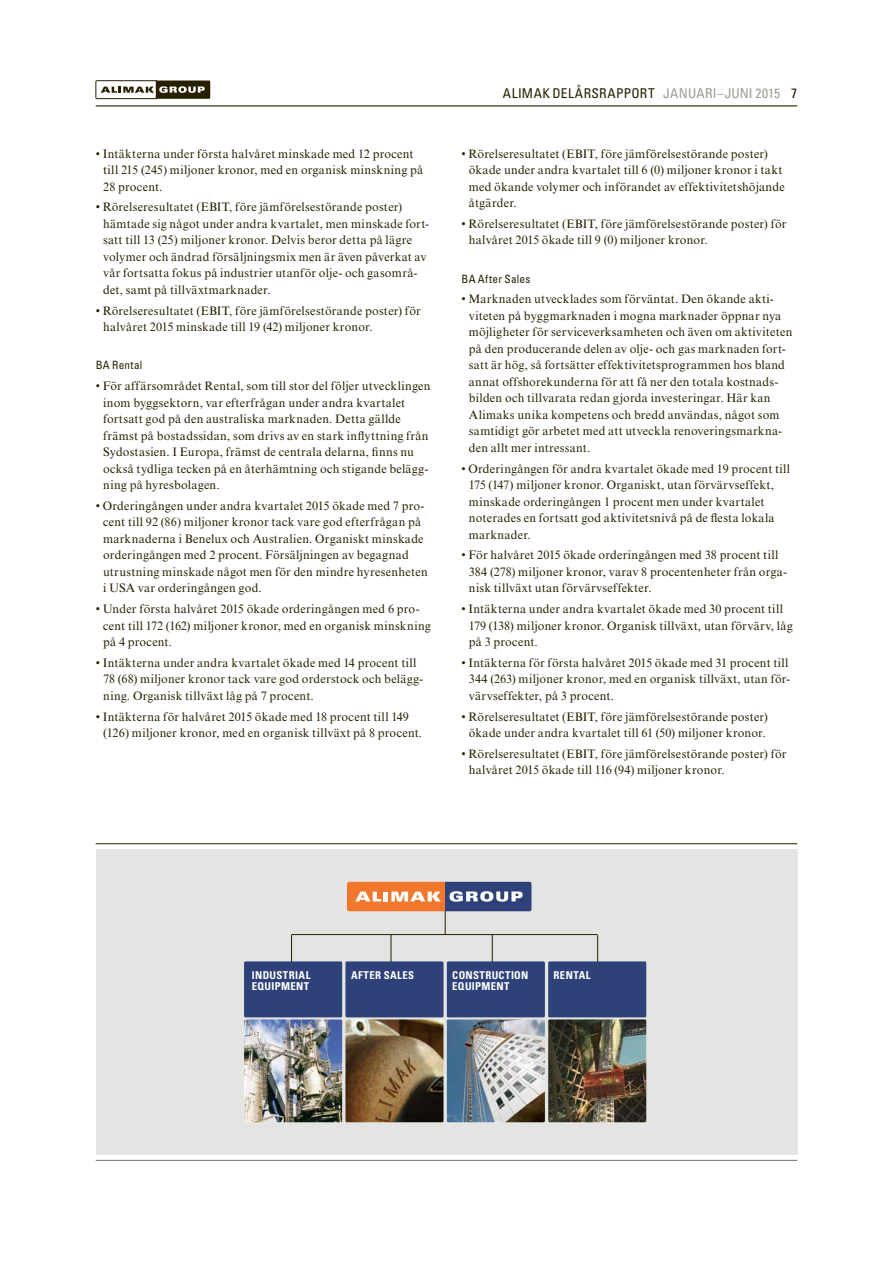
<style>
.page{position:relative;width:893px;height:1263px;background:#fff}
.page>*{position:absolute;margin:0;border:0;box-sizing:border-box;transform-origin:0 0}
.t1{font:condensed 13.5px "Univers LT Std";letter-spacing:.02em;color:#281f00}
.Alimak_bröd_punkter{font:12.3px/16.5px "Times New Roman MT Std";letter-spacing:.02em;color:#281f00}
.Alimak_bröd_punkter-2{font:condensed 11.4px "Univers LT Std";letter-spacing:.03em;color:#281f00}
.Tabell_underrubrik{font:700 condensed 10.8px "Univers LT Std";letter-spacing:.03em;color:#fff}
.s1{color:#9c9b94}
</style>
<div class="page">
<hr style="left:96px;top:105px;width:701px;height:1px;background:#281f00">
<hr style="left:96px;top:1160px;width:701px;height:1px;background:#737169">
<svg style="left:95px;top:80px;width:115px;height:19px"></svg>
<div style="left:96px;top:849px;width:701px;height:306px;background:#e4e4e2"></div>
<hr style="left:96px;top:843px;width:701px;height:1px;background:#281f00">
<hr style="left:292px;top:934px;width:305px;height:1px;background:#281f00">
<svg style="left:347px;top:882px;width:184px;height:52px"></svg>
<hr style="left:291px;top:935px;width:1px;height:32px;background:#281f00">
<hr style="left:391px;top:935px;width:1px;height:32px;background:#281f00">
<hr style="left:492px;top:935px;width:1px;height:32px;background:#281f00">
<hr style="left:597px;top:935px;width:1px;height:32px;background:#281f00">
<div style="left:345px;top:961px;width:99px;height:56px;background:#2e4178;border-radius:2px"></div>
<div style="left:447px;top:961px;width:98px;height:56px;background:#2e4178;border-radius:2px"></div>
<div style="left:548px;top:961px;width:98px;height:56px;background:#2e4178;border-radius:2px"></div>
<div style="left:244px;top:961px;width:98px;height:56px;background:#2e4178;border-radius:2px"></div>
<img style="left:345px;top:1019px;width:99px;height:103px">
<img style="left:447px;top:1019px;width:98px;height:103px">
<img style="left:548px;top:1019px;width:98px;height:103px">
<img style="left:244px;top:1019px;width:98px;height:103px">
<p class="Alimak_bröd_punkter" style="left:103px;top:145px;width:322px;text-indent:-8px">• Intäkterna under första halvåret minskade med 12 procent till 215 (245) miljoner kronor, med en organisk minskning på<br>28 procent.</p>
<p class="Alimak_bröd_punkter" style="left:103px;top:199px;width:328px;text-indent:-8px">• Rörelseresultatet (EBIT, före jämförelsestörande poster) hämtade sig något under andra kvartalet, men minskade fort&shy;satt till 13 (25) miljoner kronor. Delvis beror detta på lägre volymer och ändrad försäljningsmix men är även påverkat av vår fortsatta fokus på industrier utanför olje- och gasområ&shy;det, samt på tillväxtmarknader.</p>
<p class="Alimak_bröd_punkter" style="left:103px;top:302px;width:319px;text-indent:-8px">• Rörelseresultatet (EBIT, före jämförelsestörande poster) för halvåret 2015 minskade till 19 (42) miljoner kronor.</p>
<p class="Alimak_bröd_punkter-2" style="left:96px;top:358px;width:48px">BA Rental</p>
<p class="Alimak_bröd_punkter" style="left:103px;top:378px;width:329px;text-indent:-8px">• För affärsområdet Rental, som till stor del följer utvecklingen inom byggsektorn, var efterfrågan under andra kvartalet fortsatt god på den australiska marknaden. Detta gällde främst på bostadssidan, som drivs av en stark inflyttning från Sydostasien. I Europa, främst de centrala delarna, finns nu också tydliga tecken på en återhämtning och stigande belägg&shy;ning på hyresbolagen.</p>
<p class="Alimak_bröd_punkter" style="left:103px;top:497px;width:326px;text-indent:-8px">• Orderingången under andra kvartalet 2015 ökade med 7 pro&shy;cent till 92 (86) miljoner kronor tack vare god efterfrågan på marknaderna i Benelux och Australien. Organiskt minskade orderingången med 2 procent. Försäljningen av begagnad utrustning minskade något men för den mindre hyresenheten i USA var orderingången god.</p>
<p class="Alimak_bröd_punkter" style="left:103px;top:601px;width:329px;text-indent:-8px">• Under första halvåret 2015 ökade orderingången med 6 pro&shy;cent till 172 (162) miljoner kronor, med en organisk minskning på 4 procent.</p>
<p class="Alimak_bröd_punkter" style="left:103px;top:654px;width:322px;text-indent:-8px">• Intäkterna under andra kvartalet ökade med 14 procent till<br>78 (68) miljoner kronor tack vare god orderstock och belägg&shy;ning. Organisk tillväxt låg på 7 procent.</p>
<p class="Alimak_bröd_punkter" style="left:103px;top:708px;width:321px;text-indent:-8px">• Intäkterna för halvåret 2015 ökade med 18 procent till 149 (126) miljoner kronor, med en organisk tillväxt på 8 procent.</p>
<p class="t1" style="left:503px;top:85px;width:296px">ALIMAK DELÅRSRAPPORT <span class="s1">JANUARI–JUNI 2015</span> 7</p>
<p class="Alimak_bröd_punkter" style="left:469px;top:145px;width:317px;text-indent:-8px">• Rörelseresultatet (EBIT, före jämförelsestörande poster) ökade under andra kvartalet till 6 (0) miljoner kronor i takt med ökande volymer och införandet av effektivitetshöjande åtgärder.</p>
<p class="Alimak_bröd_punkter" style="left:469px;top:215px;width:319px;text-indent:-8px">• Rörelseresultatet (EBIT, före jämförelsestörande poster) för halvåret 2015 ökade till 9 (0) miljoner kronor.</p>
<p class="Alimak_bröd_punkter-2" style="left:461px;top:271px;width:71px">BA After Sales</p>
<p class="Alimak_bröd_punkter" style="left:469px;top:291px;width:325px;text-indent:-8px">• Marknaden utvecklades som förväntat. Den ökande akti&shy;viteten på byggmarknaden i mogna marknader öppnar nya möjligheter för serviceverksamheten och även om aktiviteten på den producerande delen av olje- och gas marknaden fort&shy;satt är hög, så fortsätter effektivitetsprogrammen hos bland annat offshorekunderna för att få ner den totala kostnads&shy;bilden och tillvarata redan gjorda investeringar. Här kan Alimaks unika kompetens och bredd användas, något som samtidigt gör arbetet med att utveckla renoveringsmarkna&shy;den allt mer intressant.</p>
<p class="Alimak_bröd_punkter" style="left:469px;top:460px;width:323px;text-indent:-8px">• Orderingången för andra kvartalet ökade med 19 procent till 175 (147) miljoner kronor. Organiskt, utan förvärvseffekt, minskade orderingången 1 procent men under kvartalet noterades en fortsatt god aktivitetsnivå på de flesta lokala marknader.</p>
<p class="Alimak_bröd_punkter" style="left:469px;top:547px;width:320px;text-indent:-8px">• För halvåret 2015 ökade orderingången med 38 procent till<br>384 (278) miljoner kronor, varav 8 procentenheter från orga&shy;nisk tillväxt utan förvärvseffekter.</p>
<p class="Alimak_bröd_punkter" style="left:469px;top:601px;width:325px;text-indent:-8px">• Intäkterna under andra kvartalet ökade med 30 procent till<br>179 (138) miljoner kronor. Organisk tillväxt, utan förvärv, låg på 3 procent.</p>
<p class="Alimak_bröd_punkter" style="left:469px;top:654px;width:323px;text-indent:-8px">• Intäkterna för första halvåret 2015 ökade med 31 procent till<br>344 (263) miljoner kronor, med en organisk tillväxt, utan för&shy;värvseffekter, på 3 procent.</p>
<p class="Alimak_bröd_punkter" style="left:461px;top:708px;width:308px;text-align:center">• Rörelseresultatet (EBIT, före jämförelsestörande poster) ökade under andra kvartalet till 61 (50) miljoner kronor.</p>
<p class="Alimak_bröd_punkter" style="left:469px;top:745px;width:319px;text-indent:-8px">• Rörelseresultatet (EBIT, före jämförelsestörande poster) för halvåret 2015 ökade till 116 (94) miljoner kronor.</p>
<p class="Tabell_underrubrik" style="left:252px;top:968px;width:60px">INDUSTRIAL</p>
<p class="Tabell_underrubrik" style="left:252px;top:980px;width:59px">EQUIPMENT</p>
<p class="Tabell_underrubrik" style="left:351px;top:968px;width:65px">AFTER SALES</p>
<p class="Tabell_underrubrik" style="left:452px;top:968px;width:78px">CONSTRUCTION</p>
<p class="Tabell_underrubrik" style="left:452px;top:980px;width:59px">EQUIPMENT</p>
<p class="Tabell_underrubrik" style="left:554px;top:968px;width:38px">RENTAL</p>
</div>
